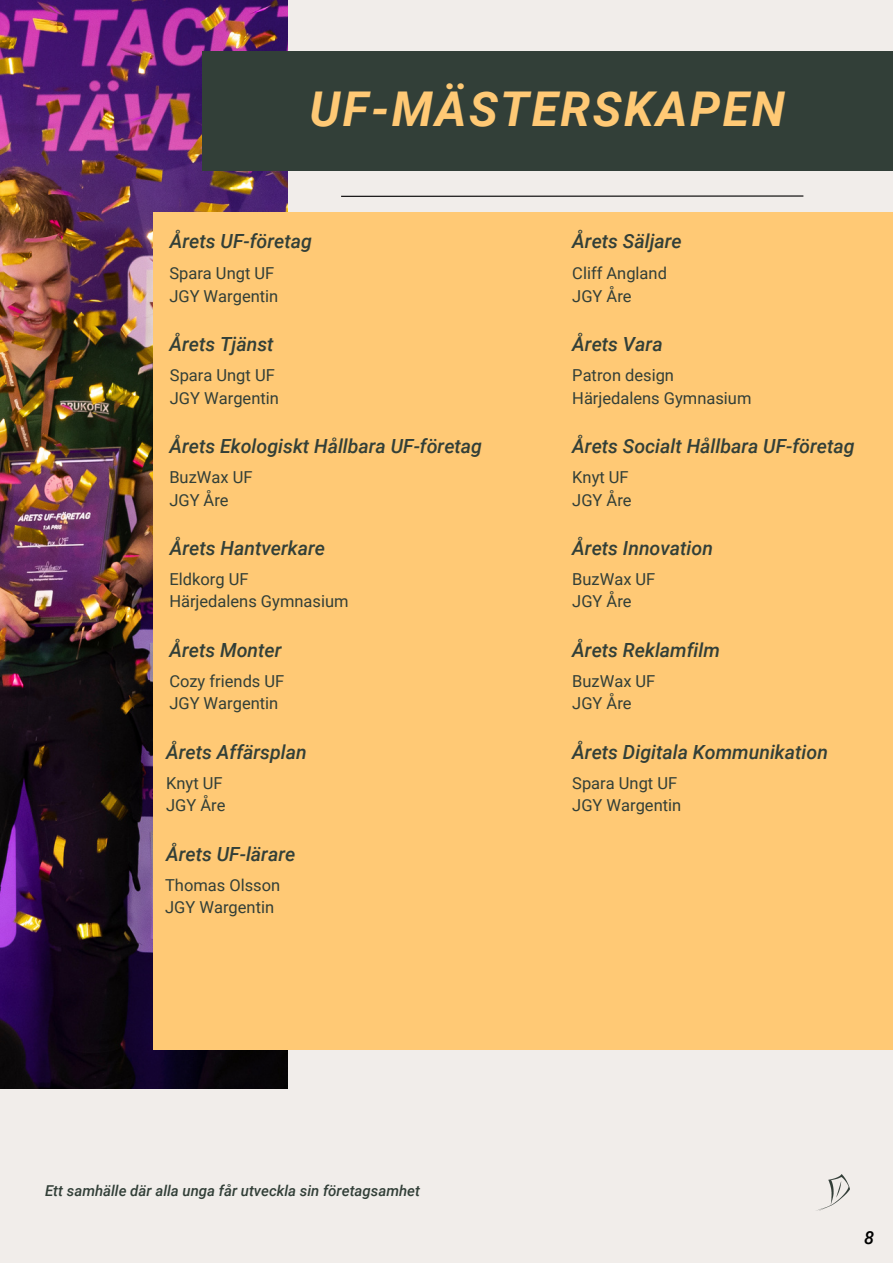
<style>
.page{position:relative;width:893px;height:1264px;background:#fff}
.page>*{position:absolute;margin:0;border:0;box-sizing:border-box;transform-origin:0 0}
.t1{font:italic 700 48px "Roboto";letter-spacing:.05em;color:#ffc975}
.t2{font:italic 500 19.5px "Roboto";color:#323f38}
.t3{font:italic 500 18px "Roboto";color:#000}
.t4{font:16.5px "Roboto";color:#323f38}
.t5{font:italic 500 15px "Roboto";color:#323f38}
</style>
<div class="page">
<div style="left:0;top:0;width:892px;height:1262px;background:#f1edea"></div>
<img style="left:0;top:0;width:287px;height:1087px">
<hr style="left:341px;top:195px;width:462px;height:2px;background:#000">
<div style="left:153px;top:213px;width:739px;height:836px;background:#ffc975"></div>
<div style="left:202px;top:51px;width:690px;height:120px;background:#323f38"></div>
<img style="left:818px;top:1174px;width:31px;height:36px">
<p class="t1" style="left:309px;top:81px;width:476px">UF-MÄSTERSKAPEN</p>
<p class="t2" style="left:170px;top:230px;width:143px">Årets UF-företag</p>
<p class="t2" style="left:572px;top:230px;width:111px">Årets Säljare</p>
<p class="t4" style="left:572px;top:264px;width:96px">Cliff Angland</p>
<p class="t4" style="left:572px;top:286px;width:61px">JGY Åre</p>
<p class="t2" style="left:169px;top:333px;width:106px">Årets Tjänst</p>
<p class="t2" style="left:572px;top:333px;width:92px">Årets Vara</p>
<p class="t4" style="left:170px;top:366px;width:106px">Spara Ungt UF</p>
<p class="t4" style="left:170px;top:388px;width:110px">JGY Wargentin</p>
<p class="t4" style="left:169px;top:264px;width:106px">Spara Ungt UF</p>
<p class="t4" style="left:169px;top:286px;width:110px">JGY Wargentin</p>
<p class="t4" style="left:572px;top:366px;width:103px">Patron design</p>
<p class="t4" style="left:572px;top:388px;width:181px">Härjedalens Gymnasium</p>
<p class="t2" style="left:169px;top:435px;width:314px">Årets Ekologiskt Hållbara UF-företag</p>
<p class="t4" style="left:169px;top:468px;width:85px">BuzWax UF</p>
<p class="t4" style="left:169px;top:490px;width:61px">JGY Åre</p>
<p class="t2" style="left:170px;top:536px;width:157px">Årets Hantverkare</p>
<p class="t4" style="left:169px;top:569px;width:81px">Eldkorg UF</p>
<p class="t4" style="left:169px;top:592px;width:181px">Härjedalens Gymnasium</p>
<p class="t2" style="left:169px;top:638px;width:114px">Årets Monter</p>
<p class="t4" style="left:169px;top:671px;width:116px">Cozy friends UF</p>
<p class="t4" style="left:169px;top:694px;width:110px">JGY Wargentin</p>
<p class="t2" style="left:572px;top:435px;width:284px">Årets Socialt Hållbara UF-företag</p>
<p class="t4" style="left:572px;top:468px;width:58px">Knyt UF</p>
<p class="t4" style="left:572px;top:490px;width:61px">JGY Åre</p>
<p class="t2" style="left:572px;top:536px;width:142px">Årets Innovation</p>
<p class="t4" style="left:572px;top:569px;width:85px">BuzWax UF</p>
<p class="t4" style="left:572px;top:592px;width:61px">JGY Åre</p>
<p class="t2" style="left:572px;top:638px;width:149px">Årets Reklamfilm</p>
<p class="t4" style="left:572px;top:671px;width:85px">BuzWax UF</p>
<p class="t4" style="left:572px;top:694px;width:61px">JGY Åre</p>
<p class="t2" style="left:166px;top:740px;width:142px">Årets Affärsplan</p>
<p class="t2" style="left:572px;top:740px;width:257px">Årets Digitala Kommunikation</p>
<p class="t4" style="left:166px;top:773px;width:58px">Knyt UF</p>
<p class="t4" style="left:166px;top:796px;width:61px">JGY Åre</p>
<p class="t4" style="left:572px;top:773px;width:106px">Spara Ungt UF</p>
<p class="t4" style="left:572px;top:796px;width:110px">JGY Wargentin</p>
<p class="t2" style="left:166px;top:842px;width:131px">Årets UF-lärare</p>
<p class="t4" style="left:165px;top:875px;width:117px">Thomas Olsson</p>
<p class="t4" style="left:165px;top:897px;width:110px">JGY Wargentin</p>
<p class="t5" style="left:45px;top:1182px;width:376px">Ett samhälle där alla unga får utveckla sin företagsamhet</p>
<p class="t3" style="left:864px;top:1226px;width:11px">8</p>
</div>
